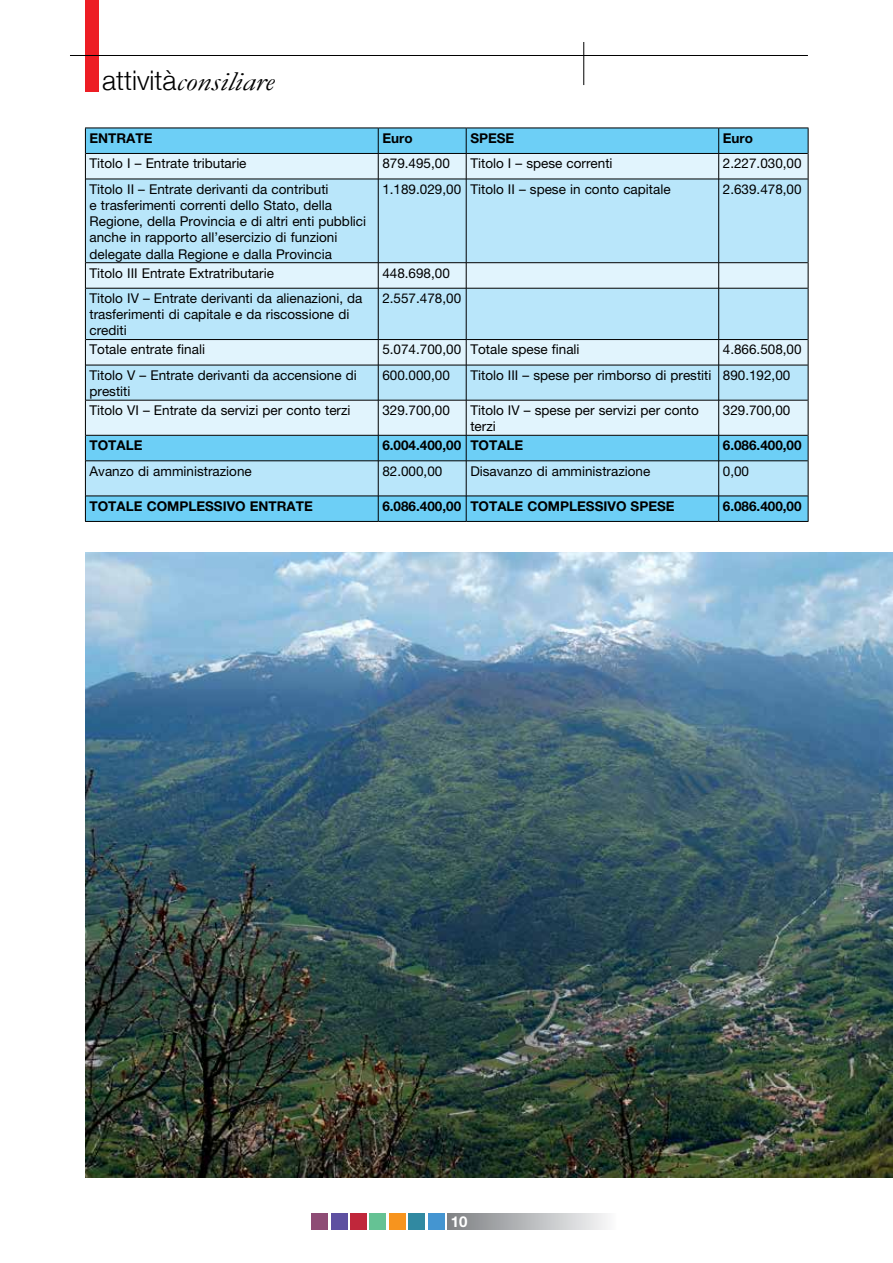
<style>
.page{position:relative;width:893px;height:1263px;background:#fff}
.page>*{position:absolute;margin:0;border:0;box-sizing:border-box;transform-origin:0 0}
.t1{font:italic 27px "Garamond";color:#000;scale:1.2 1}
.t2{font:700 15px "Helvetica Neue";color:#fff}
.t3{font:13.5px/16.2px "Helvetica Neue";color:#000}
.t4{font:700 13.5px "Helvetica Neue";color:#000}
.s1{font-family:"Helvetica Neue";font-weight:300;font-style:normal}
</style>
<div class="page">
<div style="left:448px;top:1213px;width:169px;height:17px;background:linear-gradient(to right,#7e8184,#fafbfc)"></div>
<div style="left:428px;top:1213px;width:16px;height:16px;background:#4495d1"></div>
<div style="left:409px;top:1213px;width:16px;height:16px;background:#3189a1"></div>
<div style="left:389px;top:1213px;width:17px;height:16px;background:#f7941e"></div>
<div style="left:370px;top:1213px;width:16px;height:16px;background:#65c294"></div>
<div style="left:350px;top:1213px;width:17px;height:16px;background:#c0273b"></div>
<div style="left:311px;top:1213px;width:17px;height:16px;background:#8e4c75"></div>
<div style="left:331px;top:1213px;width:16px;height:16px;background:#5e50a1"></div>
<div style="left:86px;top:129px;width:722px;height:392px;background:#6dcff6"></div>
<div style="left:86px;top:154px;width:722px;height:25px;background:#e1f4fd"></div>
<svg style="left:86px;top:180px;width:722px;height:316px;background:#bce5f8"></svg>
<hr style="left:86px;top:153px;width:292px;height:1px;background:#000">
<hr style="left:378px;top:153px;width:88px;height:1px;background:#000">
<hr style="left:466px;top:153px;width:253px;height:1px;background:#000">
<hr style="left:719px;top:153px;width:89px;height:1px;background:#000">
<hr style="left:86px;top:179px;width:292px;height:1px;background:#000">
<hr style="left:378px;top:179px;width:88px;height:1px;background:#000">
<hr style="left:466px;top:179px;width:253px;height:1px;background:#000">
<hr style="left:719px;top:179px;width:89px;height:1px;background:#000">
<hr style="left:86px;top:262px;width:292px;height:1px;background:#000">
<hr style="left:378px;top:262px;width:88px;height:1px;background:#000">
<hr style="left:466px;top:262px;width:253px;height:1px;background:#000">
<hr style="left:719px;top:262px;width:89px;height:1px;background:#000">
<hr style="left:86px;top:288px;width:292px;height:1px;background:#000">
<hr style="left:378px;top:288px;width:88px;height:1px;background:#000">
<hr style="left:466px;top:288px;width:253px;height:1px;background:#000">
<hr style="left:719px;top:288px;width:89px;height:1px;background:#000">
<hr style="left:86px;top:339px;width:292px;height:1px;background:#000">
<hr style="left:378px;top:339px;width:88px;height:1px;background:#000">
<hr style="left:466px;top:339px;width:253px;height:1px;background:#000">
<hr style="left:719px;top:339px;width:89px;height:1px;background:#000">
<hr style="left:86px;top:365px;width:292px;height:1px;background:#000">
<hr style="left:378px;top:365px;width:88px;height:1px;background:#000">
<hr style="left:466px;top:365px;width:253px;height:1px;background:#000">
<hr style="left:719px;top:365px;width:89px;height:1px;background:#000">
<hr style="left:86px;top:400px;width:292px;height:1px;background:#000">
<hr style="left:378px;top:400px;width:88px;height:1px;background:#000">
<hr style="left:466px;top:400px;width:253px;height:1px;background:#000">
<hr style="left:719px;top:400px;width:89px;height:1px;background:#000">
<hr style="left:86px;top:435px;width:292px;height:1px;background:#000">
<hr style="left:378px;top:435px;width:88px;height:1px;background:#000">
<hr style="left:466px;top:435px;width:253px;height:1px;background:#000">
<hr style="left:719px;top:435px;width:89px;height:1px;background:#000">
<hr style="left:86px;top:460px;width:292px;height:1px;background:#000">
<hr style="left:378px;top:460px;width:88px;height:1px;background:#000">
<hr style="left:466px;top:460px;width:253px;height:1px;background:#000">
<hr style="left:719px;top:460px;width:89px;height:1px;background:#000">
<hr style="left:86px;top:496px;width:292px;height:1px;background:#000">
<hr style="left:378px;top:496px;width:88px;height:1px;background:#000">
<hr style="left:466px;top:496px;width:253px;height:1px;background:#000">
<hr style="left:719px;top:496px;width:89px;height:1px;background:#000">
<svg style="left:378px;top:129px;width:1px;height:50px"></svg>
<svg style="left:466px;top:129px;width:1px;height:50px"></svg>
<svg style="left:718px;top:129px;width:1px;height:50px"></svg>
<hr style="left:378px;top:179px;width:1px;height:84px;background:#000">
<hr style="left:466px;top:179px;width:1px;height:84px;background:#000">
<hr style="left:718px;top:179px;width:1px;height:84px;background:#000">
<svg style="left:378px;top:263px;width:1px;height:25px"></svg>
<svg style="left:466px;top:263px;width:1px;height:25px"></svg>
<svg style="left:718px;top:263px;width:1px;height:25px"></svg>
<hr style="left:378px;top:288px;width:1px;height:51px;background:#000">
<hr style="left:466px;top:288px;width:1px;height:51px;background:#000">
<hr style="left:718px;top:288px;width:1px;height:51px;background:#000">
<svg style="left:378px;top:340px;width:1px;height:25px"></svg>
<svg style="left:466px;top:340px;width:1px;height:25px"></svg>
<svg style="left:718px;top:340px;width:1px;height:25px"></svg>
<hr style="left:378px;top:365px;width:1px;height:35px;background:#000">
<hr style="left:466px;top:365px;width:1px;height:35px;background:#000">
<hr style="left:718px;top:365px;width:1px;height:35px;background:#000">
<hr style="left:378px;top:400px;width:1px;height:35px;background:#000">
<hr style="left:466px;top:400px;width:1px;height:35px;background:#000">
<hr style="left:718px;top:400px;width:1px;height:35px;background:#000">
<svg style="left:378px;top:435px;width:1px;height:26px"></svg>
<svg style="left:466px;top:435px;width:1px;height:26px"></svg>
<svg style="left:718px;top:435px;width:1px;height:26px"></svg>
<hr style="left:378px;top:461px;width:1px;height:35px;background:#000">
<hr style="left:466px;top:461px;width:1px;height:35px;background:#000">
<hr style="left:718px;top:461px;width:1px;height:35px;background:#000">
<svg style="left:378px;top:496px;width:1px;height:25px"></svg>
<svg style="left:466px;top:496px;width:1px;height:25px"></svg>
<svg style="left:718px;top:496px;width:1px;height:25px"></svg>
<hr style="left:85px;top:128px;width:293px;height:1px;background:#000">
<hr style="left:378px;top:128px;width:88px;height:1px;background:#000">
<hr style="left:466px;top:128px;width:253px;height:1px;background:#000">
<hr style="left:719px;top:128px;width:89px;height:1px;background:#000">
<svg style="left:85px;top:128px;width:1px;height:51px"></svg>
<svg style="left:808px;top:128px;width:1px;height:51px"></svg>
<hr style="left:85px;top:179px;width:1px;height:84px;background:#000">
<hr style="left:808px;top:179px;width:1px;height:84px;background:#000">
<svg style="left:85px;top:263px;width:1px;height:25px"></svg>
<svg style="left:808px;top:263px;width:1px;height:25px"></svg>
<hr style="left:85px;top:288px;width:1px;height:51px;background:#000">
<hr style="left:808px;top:288px;width:1px;height:51px;background:#000">
<svg style="left:85px;top:339px;width:1px;height:26px"></svg>
<svg style="left:808px;top:339px;width:1px;height:26px"></svg>
<hr style="left:85px;top:365px;width:1px;height:35px;background:#000">
<hr style="left:808px;top:365px;width:1px;height:35px;background:#000">
<hr style="left:85px;top:400px;width:1px;height:35px;background:#000">
<hr style="left:808px;top:400px;width:1px;height:35px;background:#000">
<svg style="left:85px;top:435px;width:1px;height:26px"></svg>
<svg style="left:808px;top:435px;width:1px;height:26px"></svg>
<hr style="left:85px;top:461px;width:1px;height:35px;background:#000">
<hr style="left:808px;top:461px;width:1px;height:35px;background:#000">
<svg style="left:85px;top:496px;width:1px;height:25px"></svg>
<svg style="left:808px;top:496px;width:1px;height:25px"></svg>
<hr style="left:85px;top:521px;width:293px;height:1px;background:#000">
<hr style="left:378px;top:521px;width:88px;height:1px;background:#000">
<hr style="left:466px;top:521px;width:253px;height:1px;background:#000">
<hr style="left:719px;top:521px;width:89px;height:1px;background:#000">
<div style="left:85px;top:0;width:14px;height:91px;background:#ed1d24"></div>
<hr style="left:70px;top:55px;width:738px;height:1px;background:#000">
<hr style="left:583px;top:42px;width:1px;height:43px;background:#000">
<img style="left:85px;top:553px;width:808px;height:625px">
<h1 class="t1" style="left:102px;top:66px;width:145px"><span class="s1">attività</span>consiliare</h1>
<p class="t4" style="left:90px;top:129px;width:64px">ENTRATE</p>
<p class="t4" style="left:382px;top:129px;width:32px">Euro</p>
<p class="t4" style="left:470px;top:129px;width:46px">SPESE</p>
<p class="t4" style="left:723px;top:129px;width:32px">Euro</p>
<p class="t3" style="left:90px;top:155px;width:159px">Titolo I – Entrate tributarie</p>
<p class="t3" style="left:382px;top:155px;width:69px">879.495,00</p>
<p class="t3" style="left:470px;top:155px;width:144px">Titolo I – spese correnti</p>
<p class="t3" style="left:723px;top:155px;width:80px">2.227.030,00</p>
<p class="t3" style="left:90px;top:181px;width:278px">Titolo II – Entrate derivanti da contributi<br>e trasferimenti correnti dello Stato, della Regione, della Provincia e di altri enti pubblici anche in rapporto all’esercizio di funzioni delegate dalla Regione e dalla Provincia</p>
<p class="t3" style="left:382px;top:181px;width:290px">1.189.029,00 Titolo II – spese in conto capitale</p>
<p class="t3" style="left:723px;top:181px;width:80px">2.639.478,00</p>
<p class="t3" style="left:90px;top:264px;width:186px">Titolo III Entrate Extratributarie</p>
<p class="t3" style="left:382px;top:264px;width:69px">448.698,00</p>
<p class="t3" style="left:90px;top:290px;width:274px">Titolo IV – Entrate derivanti da alienazioni, da trasferimenti di capitale e da riscossione di crediti</p>
<p class="t3" style="left:382px;top:290px;width:80px">2.557.478,00</p>
<p class="t3" style="left:90px;top:341px;width:117px">Totale entrate finali</p>
<p class="t3" style="left:382px;top:341px;width:199px">5.074.700,00 Totale spese finali</p>
<p class="t3" style="left:723px;top:341px;width:80px">4.866.508,00</p>
<p class="t3" style="left:90px;top:367px;width:269px">Titolo V – Entrate derivanti da accensione di prestiti</p>
<p class="t3" style="left:382px;top:367px;width:69px">600.000,00</p>
<p class="t3" style="left:470px;top:367px;width:322px">Titolo III – spese per rimborso di prestiti 890.192,00</p>
<p class="t3" style="left:90px;top:402px;width:262px">Titolo VI – Entrate da servizi per conto terzi</p>
<p class="t3" style="left:382px;top:402px;width:69px">329.700,00</p>
<p class="t3" style="left:470px;top:402px;width:230px">Titolo IV – spese per servizi per conto terzi</p>
<p class="t3" style="left:723px;top:402px;width:69px">329.700,00</p>
<p class="t4" style="left:90px;top:437px;width:55px">TOTALE</p>
<p class="t4" style="left:382px;top:437px;width:142px">6.004.400,00 TOTALE</p>
<p class="t4" style="left:723px;top:437px;width:80px">6.086.400,00</p>
<p class="t3" style="left:90px;top:462px;width:164px">Avanzo di amministrazione</p>
<p class="t3" style="left:382px;top:462px;width:62px">82.000,00</p>
<p class="t3" style="left:470px;top:462px;width:182px">Disavanzo di amministrazione</p>
<p class="t3" style="left:723px;top:462px;width:28px">0,00</p>
<p class="t4" style="left:90px;top:497px;width:225px">TOTALE COMPLESSIVO ENTRATE</p>
<p class="t4" style="left:382px;top:497px;width:294px">6.086.400,00 TOTALE COMPLESSIVO SPESE</p>
<p class="t4" style="left:723px;top:497px;width:80px">6.086.400,00</p>
<p class="t2" style="left:451px;top:1213px;width:18px">10</p>
</div>
